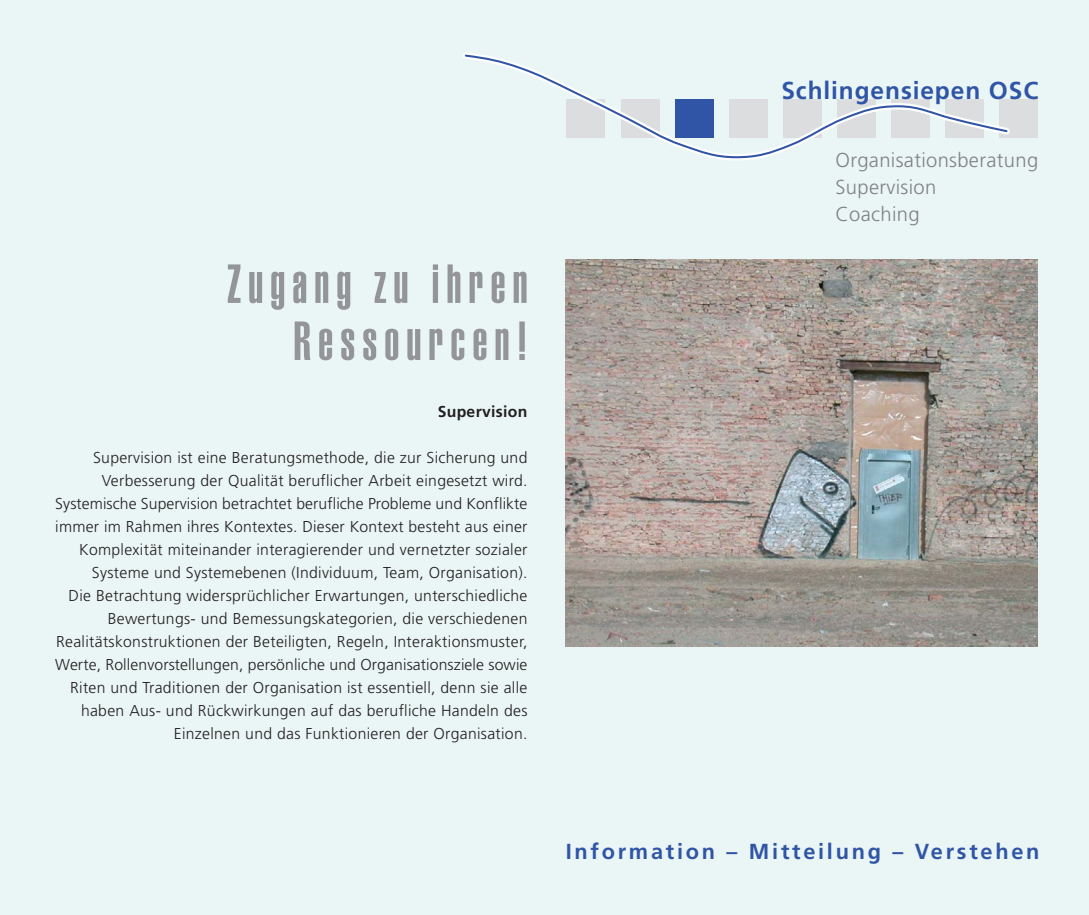
<style>
.page{position:relative;width:1089px;height:915px;background:#fff}
.page>*{position:absolute;margin:0;border:0;box-sizing:border-box;transform-origin:0 0}
.t1{font:900 extra-condensed 54px/57px "Helvetica";letter-spacing:.13em;color:#939598;text-align:right}
.t2{font:700 24.45px "Frutiger";letter-spacing:.035em;color:#3055a6}
.t3{font:700 21.75px "Frutiger";letter-spacing:.125em;color:#3055a6}
.t4{font:300 20.25px/26.7px "Frutiger";letter-spacing:.015em;color:#808285}
.t5{font:300 15.75px/23px "Frutiger";letter-spacing:.02em;color:#231f20;text-align:right}
.t6{font:700 15.75px "Frutiger";letter-spacing:.02em;color:#231f20}
</style>
<div class="page">
<div style="left:0;top:0;width:1088px;height:914px;background:#eaf6f5"></div>
<img style="left:566px;top:259px;width:471px;height:387px">
<div style="left:999px;top:99px;width:38px;height:39px;background:#dcddde"></div>
<svg style="left:463px;top:53px;width:546px;height:106px"></svg>
<h1 class="t1" style="left:227px;top:258px;width:302px">Zugang zu ihren<br>Ressourcen!</h1>
<p class="t6" style="left:437px;top:405px;width:91px">Supervision</p>
<p class="t5" style="left:55px;top:447px;width:473px">Supervision ist eine Beratungsmethode, die zur Sicherung und Verbesserung der Qualität beruflicher Arbeit eingesetzt wird.<br>Systemische Supervision betrachtet berufliche Probleme und Konflikte immer im Rahmen ihres Kontextes. Dieser Kontext besteht aus einer Komplexität miteinander interagierender und vernetzter sozialer Systeme und Systemebenen (Individuum, Team, Organisation).<br>Die Betrachtung widersprüchlicher Erwartungen, unterschiedliche Bewertungs- und Bemessungskategorien, die verschiedenen Realitätskonstruktionen der Beteiligten, Regeln, Interaktionsmuster, Werte, Rollenvorstellungen, persönliche und Organisationsziele sowie Riten und Traditionen der Organisation ist essentiell, denn sie alle haben Aus- und Rückwirkungen auf das berufliche Handeln des Einzelnen und das Funktionieren der Organisation.</p>
<h2 class="t2" style="left:781px;top:81px;width:258px">Schlingensiepen OSC</h2>
<p class="t4" style="left:835px;top:148px;width:204px">Organisationsberatung<br>Supervision<br>Coaching</p>
<h3 class="t3" style="left:566px;top:842px;width:475px">Information – Mitteilung – Verstehen</h3>
</div>
